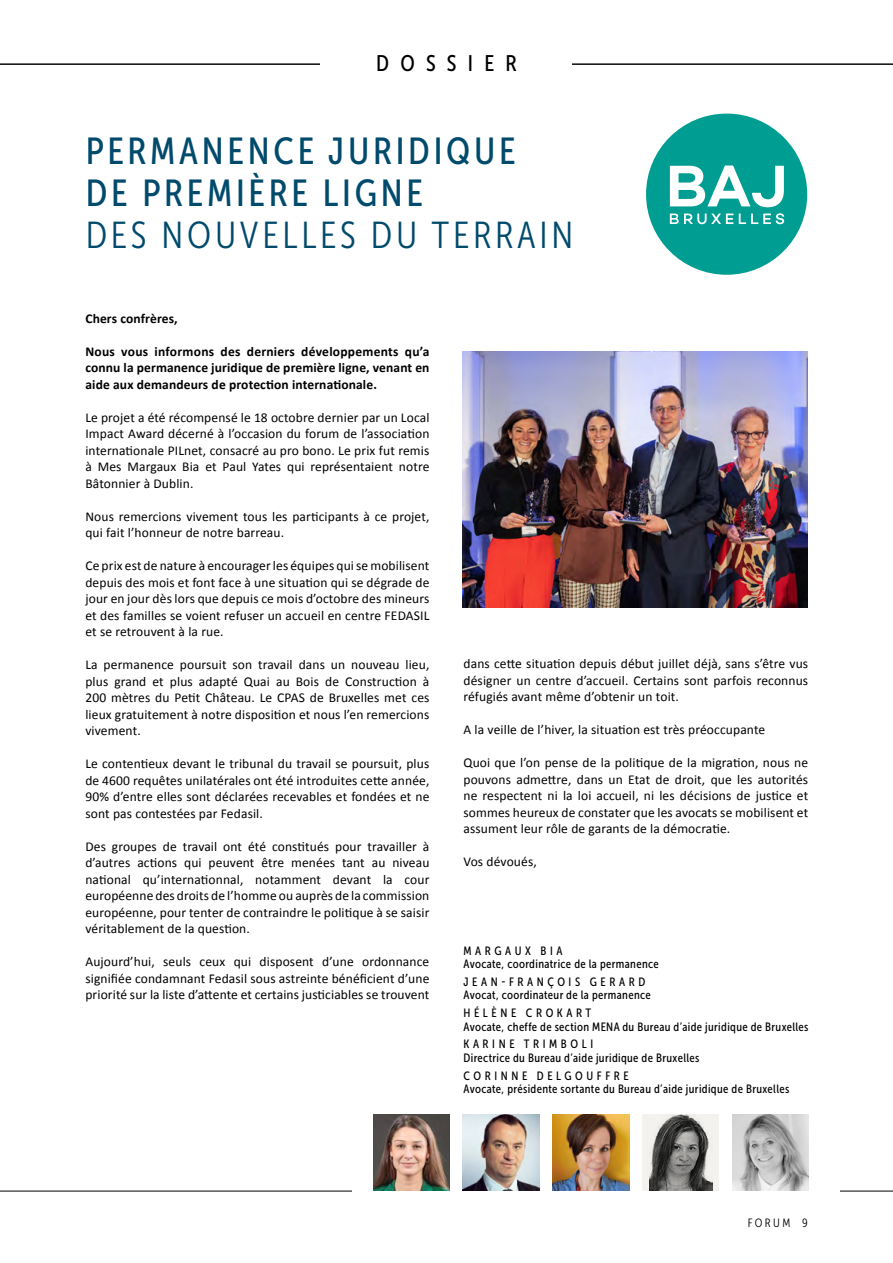
<style>
.page{position:relative;width:893px;height:1263px;background:#fff}
.page>*{position:absolute;margin:0;border:0;box-sizing:border-box;transform-origin:0 0}
.t1{font:37.5px/42px "Museo Sans Cond 500";letter-spacing:.1em;color:#004a6c}
.t2{font:37.5px "Museo Sans Cond 300";letter-spacing:.1em;color:#004a6c}
.t3{font:22.5px "Museo Sans Cond 500";letter-spacing:.5em;color:#000}
.t4{font:13.5px/16.5px "Calibri";letter-spacing:.01em;color:#000;text-align:justify}
.t5{font:700 13.5px/16.5px "Calibri";letter-spacing:.01em;color:#000;text-align:justify}
.t6{font:12px "Museo Sans Cond 500";letter-spacing:.03em;color:#000}
.t7{font:12px "Museo Sans Cond 500";letter-spacing:.3em;color:#000}
.t8{font:12px "Museo Sans Cond 300";letter-spacing:.2em;color:#000}
</style>
<div class="page">
<hr style="left:0;top:64px;width:893px;height:1px;background:#000">
<div style="left:320px;top:55px;width:252px;height:21px;background:#fff"></div>
<img style="left:463px;top:351px;width:345px;height:257px">
<div style="left:646px;top:114px;width:161px;height:161px;background:#009e92;border-radius:50%"></div>
<svg style="left:670px;top:166px;width:114px;height:41px"></svg>
<svg style="left:670px;top:213px;width:114px;height:11px"></svg>
<hr style="left:0;top:1191px;width:893px;height:1px;background:#000">
<div style="left:352px;top:1123px;width:487px;height:72px;background:#fff"></div>
<img style="left:373px;top:1114px;width:77px;height:77px">
<img style="left:463px;top:1114px;width:76px;height:77px">
<img style="left:553px;top:1114px;width:76px;height:77px">
<div style="left:642px;top:1114px;width:77px;height:77px;background:#f3f2ee"></div>
<img style="left:650px;top:1114px;width:63px;height:77px">
<img style="left:732px;top:1114px;width:76px;height:77px">
<p class="t3" style="left:376px;top:51px;width:142px">DOSSIER</p>
<h1 class="t1" style="left:86px;top:130px;width:432px">PERMANENCE JURIDIQUE<br>DE PREMIÈRE LIGNE</h1>
<h1 class="t2" style="left:86px;top:215px;width:489px">DES NOUVELLES DU TERRAIN</h1>
<p class="t5" style="left:85px;top:309px;width:94px">Chers confrères,</p>
<p class="t5" style="left:85px;top:342px;width:346px">Nous vous informons des derniers développements qu’a connu la permanence juridique de première ligne, venant en aide aux demandeurs de protection internationale.</p>
<p class="t4" style="left:85px;top:408px;width:346px">Le projet a été récompensé le 18 octobre dernier par un Local Impact Award décerné à l’occasion du forum de l’association internationale PILnet, consacré au pro bono. Le prix fut remis à Mes Margaux Bia et Paul Yates qui représentaient notre Bâtonnier à Dublin.</p>
<p class="t4" style="left:85px;top:507px;width:346px">Nous remercions vivement tous les participants à ce projet, qui fait l’honneur de notre barreau.</p>
<p class="t4" style="left:85px;top:557px;width:345px">Ce prix est de nature à encourager les équipes qui se mobilisent depuis des mois et font face à une situation qui se dégrade de jour en jour dès lors que depuis ce mois d’octobre des mineurs et des familles se voient refuser un accueil en centre FEDASIL et se retrouvent à la rue.</p>
<p class="t4" style="left:85px;top:656px;width:346px">La permanence poursuit son travail dans un nouveau lieu, plus grand et plus adapté Quai au Bois de Construction à 200 mètres du Petit Château. Le CPAS de Bruxelles met ces lieux gratuitement à notre disposition et nous l’en remercions vivement.</p>
<p class="t4" style="left:85px;top:755px;width:346px">Le contentieux devant le tribunal du travail se poursuit, plus de 4600 requêtes unilatérales ont été introduites cette année, 90% d’entre elles sont déclarées recevables et fondées et ne sont pas contestées par Fedasil.</p>
<p class="t4" style="left:85px;top:837px;width:346px">Des groupes de travail ont été constitués pour travailler à d’autres actions qui peuvent être menées tant au niveau national qu’internationnal, notamment devant la cour européenne des droits de l’homme ou auprès de la commission européenne, pour tenter de contraindre le politique à se saisir véritablement de la question.</p>
<p class="t4" style="left:85px;top:953px;width:345px">Aujourd’hui, seuls ceux qui disposent d’une ordonnance signifiée condamnant Fedasil sous astreinte bénéficient d’une priorité sur la liste d’attente et certains justiciables se trouvent</p>
<p class="t4" style="left:463px;top:655px;width:346px">dans cette situation depuis début juillet déjà, sans s’être vus désigner un centre d’accueil. Certains sont parfois reconnus réfugiés avant même d’obtenir un toit.</p>
<p class="t4" style="left:463px;top:721px;width:303px">A la veille de l’hiver, la situation est très préoccupante</p>
<p class="t4" style="left:463px;top:754px;width:346px">Quoi que l’on pense de la politique de la migration, nous ne pouvons admettre, dans un Etat de droit, que les autorités ne respectent ni la loi accueil, ni les décisions de justice et sommes heureux de constater que les avocats se mobilisent et assument leur rôle de garants de la démocratie.</p>
<p class="t4" style="left:463px;top:853px;width:75px">Vos dévoués,</p>
<p class="t7" style="left:463px;top:944px;width:101px">MARGAUX BIA</p>
<p class="t6" style="left:463px;top:957px;width:197px">Avocate, coordinatrice de la permanence</p>
<p class="t7" style="left:463px;top:975px;width:183px">JEAN-FRANÇOIS GERARD</p>
<p class="t6" style="left:463px;top:989px;width:189px">Avocat, coordinateur de la permanence</p>
<p class="t7" style="left:463px;top:1006px;width:129px">HÉLÈNE CROKART</p>
<p class="t6" style="left:463px;top:1020px;width:347px">Avocate, cheffe de section MENA du Bureau d’aide juridique de Bruxelles</p>
<p class="t7" style="left:463px;top:1038px;width:131px">KARINE TRIMBOLI</p>
<p class="t6" style="left:463px;top:1051px;width:237px">Directrice du Bureau d’aide juridique de Bruxelles</p>
<p class="t7" style="left:463px;top:1069px;width:167px">CORINNE DELGOUFFRE</p>
<p class="t6" style="left:463px;top:1082px;width:327px">Avocate, présidente sortante du Bureau d’aide juridique de Bruxelles</p>
<p class="t8" style="left:748px;top:1217px;width:62px">FORUM 9</p>
</div>
